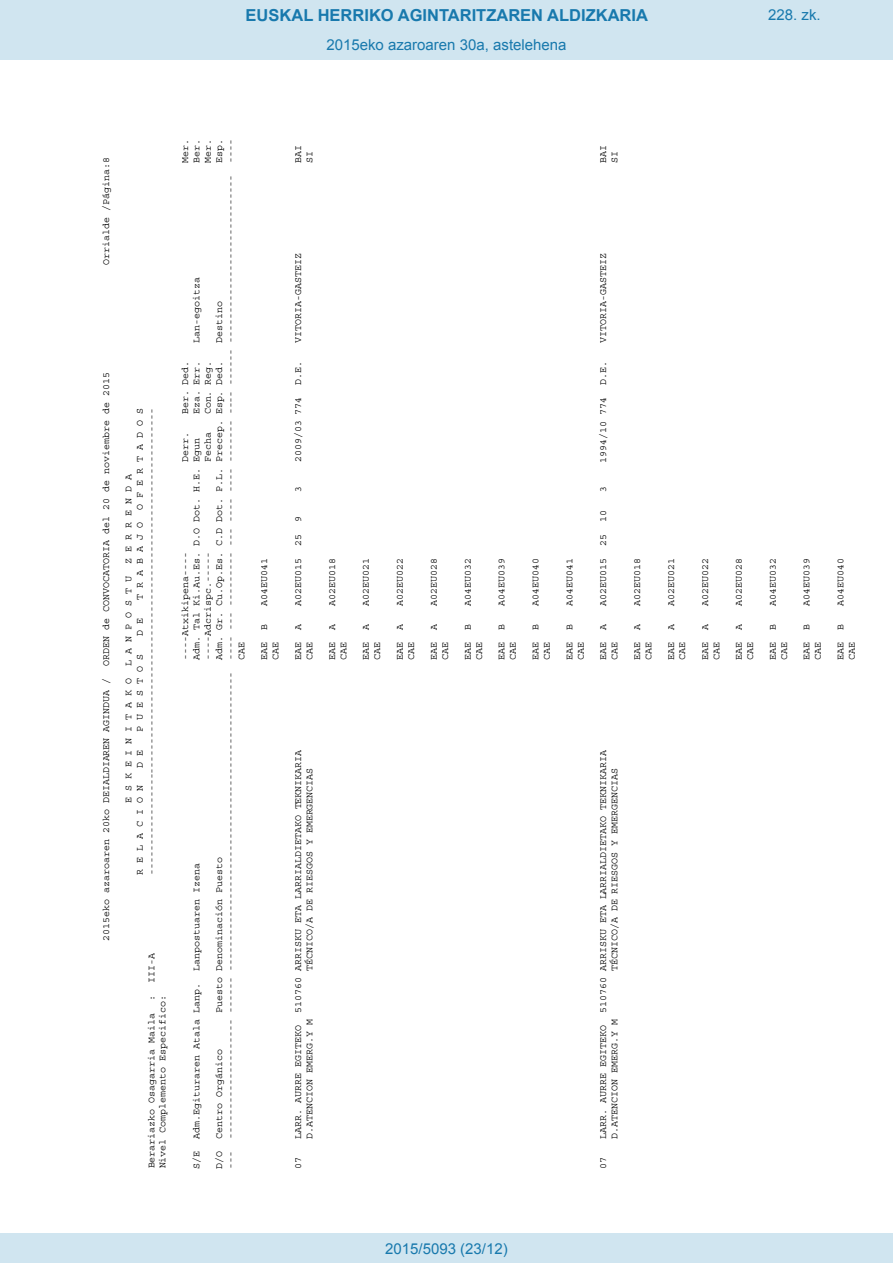
<style>
.page{position:relative;width:893px;height:1263px;background:#fff}
.page>*{position:absolute;margin:0;border:0;box-sizing:border-box;transform-origin:0 0}
.t1{font:700 16.5px "Arial";color:#1879ad}
.Paginacion_Centro{font:15px "Arial";color:#1879ad}
.t2{font:9.9px/11.2px "Courier Std";letter-spacing:.005em;color:#000}
</style>
<div class="page">
<div style="left:0;top:0;width:893px;height:60px;background:#d0e5f0"></div>
<div style="left:0;top:1233px;width:893px;height:30px;background:#d0e5f0"></div>
<h1 class="t1" style="left:246px;top:4px;width:404px">EUSKAL HERRIKO AGINTARITZAREN ALDIZKARIA</h1>
<h2 class="Paginacion_Centro" style="left:768px;top:5px;width:54px">228. zk.</h2>
<h2 class="Paginacion_Centro" style="left:326px;top:35px;width:242px">2015eko azaroaren 30a, astelehena</h2>
<p class="t2" style="left:100px;top:265px;width:109px;rotate:-90deg">Orrialde /Página:8</p>
<p class="t2" style="left:100px;top:941px;width:570px;rotate:-90deg">2015eko azaroaren 20ko DEIALDIAREN AGINDUA / ORDEN de CONVOCATORIA del 20 de noviembre de 2015</p>
<p class="t2" style="left:134px;top:600px;width:193px;rotate:-90deg">T R A B A J O O F E R T A D O S</p>
<p class="t2" style="left:123px;top:875px;width:403px;text-indent:72px;rotate:-90deg">E S K E I N I T A K O L A N P O S T U Z E R R E N D A<br>R E L A C I O N</p>
<p class="t2" style="left:134px;top:636px;width:19px;rotate:-90deg">D E</p>
<p class="t2" style="left:134px;top:732px;width:79px;rotate:-90deg">P U E S T O S</p>
<p class="t2" style="left:134px;top:767px;width:19px;rotate:-90deg">D E</p>
<p class="t2" style="left:146px;top:875px;width:468px;rotate:-90deg">------------------------------------------------------------------------------</p>
<p class="t2" style="left:146px;top:1168px;width:217px;rotate:-90deg">Berariazko Osagarria Maila : III-A</p>
<p class="t2" style="left:157px;top:1168px;width:175px;rotate:-90deg">Nivel Complemento Especifico:</p>
<p class="t2" style="left:213px;top:163px;width:25px;rotate:-90deg">Esp.</p>
<p class="t2" style="left:225px;top:1168px;width:1031px;rotate:-90deg">--- -------------------- ------ -------------------------------------------------- ---- --- --------- --- ---- ---- ------- ---- ------ ---------------------------- ----</p>
<p class="t2" style="left:180px;top:163px;width:25px;rotate:-90deg">Mer.</p>
<p class="t2" style="left:191px;top:163px;width:25px;rotate:-90deg">Ber.</p>
<p class="t2" style="left:202px;top:163px;width:25px;rotate:-90deg">Mer.</p>
<p class="t2" style="left:191px;top:343px;width:67px;rotate:-90deg">Lan-egoitza</p>
<p class="t2" style="left:213px;top:343px;width:43px;rotate:-90deg">Destino</p>
<p class="t2" style="left:180px;top:414px;width:55px;rotate:-90deg">Ber. Ded.</p>
<p class="t2" style="left:191px;top:414px;width:55px;rotate:-90deg">Eza. Err.</p>
<p class="t2" style="left:202px;top:414px;width:55px;rotate:-90deg">Con. Reg.</p>
<p class="t2" style="left:213px;top:660px;width:301px;rotate:-90deg">Adm. Gr. Cu.Op.Es. C.D Dot. P.L. Precep. Esp. Ded.</p>
<p class="t2" style="left:202px;top:462px;width:31px;rotate:-90deg">Fecha</p>
<p class="t2" style="left:180px;top:462px;width:31px;rotate:-90deg">Derr.</p>
<p class="t2" style="left:191px;top:660px;width:223px;rotate:-90deg">Adm. Tal Ki.Au.Es. D.O Dot. H.E. Egun</p>
<p class="t2" style="left:180px;top:660px;width:109px;rotate:-90deg">----Atxikipena----</p>
<p class="t2" style="left:202px;top:660px;width:109px;rotate:-90deg">----Adcrispc.-----</p>
<p class="t2" style="left:236px;top:660px;width:19px;rotate:-90deg">CAE</p>
<p class="t2" style="left:213px;top:1013px;width:157px;rotate:-90deg">Puesto Denominación Puesto</p>
<p class="t2" style="left:191px;top:1168px;width:307px;rotate:-90deg">S/E Adm.Egituraren Atala Lanp. Lanpostuaren Izena</p>
<p class="t2" style="left:213px;top:1168px;width:121px;rotate:-90deg">D/O Centro Orgánico</p>
<p class="t2" style="left:293px;top:163px;width:19px;rotate:-90deg">BAI</p>
<p class="t2" style="left:304px;top:163px;width:13px;rotate:-90deg">SI</p>
<p class="t2" style="left:293px;top:343px;width:91px;rotate:-90deg">VITORIA-GASTEIZ</p>
<p class="t2" style="left:293px;top:462px;width:103px;rotate:-90deg">2009/03 774 D.E.</p>
<p class="t2" style="left:293px;top:492px;width:7px;rotate:-90deg">3</p>
<p class="t2" style="left:259px;top:606px;width:49px;rotate:-90deg">A04EU041</p>
<p class="t2" style="left:293px;top:606px;width:91px;rotate:-90deg">A02EU015 25 9</p>
<p class="t2" style="left:326px;top:606px;width:49px;rotate:-90deg">A02EU018</p>
<p class="t2" style="left:259px;top:660px;width:37px;rotate:-90deg">EAE B</p>
<p class="t2" style="left:270px;top:660px;width:19px;rotate:-90deg">CAE</p>
<p class="t2" style="left:293px;top:660px;width:37px;rotate:-90deg">EAE A</p>
<p class="t2" style="left:304px;top:660px;width:19px;rotate:-90deg">CAE</p>
<p class="t2" style="left:326px;top:660px;width:37px;rotate:-90deg">EAE A</p>
<p class="t2" style="left:338px;top:660px;width:19px;rotate:-90deg">CAE</p>
<p class="t2" style="left:293px;top:1139px;width:390px;rotate:-90deg">LARR. AURRE EGITEKO 510760 ARRISKU ETA LARRIALDIETAKO TEKNIKARIA</p>
<p class="t2" style="left:304px;top:971px;width:205px;rotate:-90deg">TÉCNICO/A DE RIESGOS Y EMERGENCIAS</p>
<p class="t2" style="left:304px;top:1139px;width:121px;rotate:-90deg">D.ATENCION EMERG.Y M</p>
<p class="t2" style="left:293px;top:1168px;width:13px;rotate:-90deg">07</p>
<p class="t2" style="left:360px;top:606px;width:49px;rotate:-90deg">A02EU021</p>
<p class="t2" style="left:360px;top:660px;width:37px;rotate:-90deg">EAE A</p>
<p class="t2" style="left:372px;top:660px;width:19px;rotate:-90deg">CAE</p>
<p class="t2" style="left:394px;top:606px;width:49px;rotate:-90deg">A02EU022</p>
<p class="t2" style="left:394px;top:660px;width:37px;rotate:-90deg">EAE A</p>
<p class="t2" style="left:405px;top:660px;width:19px;rotate:-90deg">CAE</p>
<p class="t2" style="left:428px;top:606px;width:49px;rotate:-90deg">A02EU028</p>
<p class="t2" style="left:462px;top:606px;width:49px;rotate:-90deg">A04EU032</p>
<p class="t2" style="left:496px;top:606px;width:49px;rotate:-90deg">A04EU039</p>
<p class="t2" style="left:530px;top:606px;width:49px;rotate:-90deg">A04EU040</p>
<p class="t2" style="left:428px;top:660px;width:37px;rotate:-90deg">EAE A</p>
<p class="t2" style="left:439px;top:660px;width:19px;rotate:-90deg">CAE</p>
<p class="t2" style="left:462px;top:660px;width:37px;rotate:-90deg">EAE B</p>
<p class="t2" style="left:473px;top:660px;width:19px;rotate:-90deg">CAE</p>
<p class="t2" style="left:496px;top:660px;width:37px;rotate:-90deg">EAE B</p>
<p class="t2" style="left:507px;top:660px;width:19px;rotate:-90deg">CAE</p>
<p class="t2" style="left:530px;top:660px;width:37px;rotate:-90deg">EAE B</p>
<p class="t2" style="left:541px;top:660px;width:19px;rotate:-90deg">CAE</p>
<p class="t2" style="left:598px;top:163px;width:19px;rotate:-90deg">BAI</p>
<p class="t2" style="left:609px;top:163px;width:13px;rotate:-90deg">SI</p>
<p class="t2" style="left:598px;top:343px;width:91px;rotate:-90deg">VITORIA-GASTEIZ</p>
<p class="t2" style="left:598px;top:462px;width:103px;rotate:-90deg">1994/10 774 D.E.</p>
<p class="t2" style="left:598px;top:492px;width:7px;rotate:-90deg">3</p>
<p class="t2" style="left:564px;top:606px;width:49px;rotate:-90deg">A04EU041</p>
<p class="t2" style="left:598px;top:606px;width:97px;rotate:-90deg">A02EU015 25 10</p>
<p class="t2" style="left:631px;top:606px;width:49px;rotate:-90deg">A02EU018</p>
<p class="t2" style="left:665px;top:606px;width:49px;rotate:-90deg">A02EU021</p>
<p class="t2" style="left:564px;top:660px;width:37px;rotate:-90deg">EAE B</p>
<p class="t2" style="left:575px;top:660px;width:19px;rotate:-90deg">CAE</p>
<p class="t2" style="left:598px;top:660px;width:37px;rotate:-90deg">EAE A</p>
<p class="t2" style="left:609px;top:660px;width:19px;rotate:-90deg">CAE</p>
<p class="t2" style="left:631px;top:660px;width:37px;rotate:-90deg">EAE A</p>
<p class="t2" style="left:643px;top:660px;width:19px;rotate:-90deg">CAE</p>
<p class="t2" style="left:665px;top:660px;width:37px;rotate:-90deg">EAE A</p>
<p class="t2" style="left:677px;top:660px;width:19px;rotate:-90deg">CAE</p>
<p class="t2" style="left:598px;top:1139px;width:390px;rotate:-90deg">LARR. AURRE EGITEKO 510760 ARRISKU ETA LARRIALDIETAKO TEKNIKARIA</p>
<p class="t2" style="left:609px;top:971px;width:205px;rotate:-90deg">TÉCNICO/A DE RIESGOS Y EMERGENCIAS</p>
<p class="t2" style="left:609px;top:1139px;width:121px;rotate:-90deg">D.ATENCION EMERG.Y M</p>
<p class="t2" style="left:598px;top:1169px;width:13px;rotate:-90deg">07</p>
<p class="t2" style="left:699px;top:606px;width:49px;rotate:-90deg">A02EU022</p>
<p class="t2" style="left:733px;top:606px;width:49px;rotate:-90deg">A02EU028</p>
<p class="t2" style="left:767px;top:606px;width:49px;rotate:-90deg">A04EU032</p>
<p class="t2" style="left:801px;top:606px;width:49px;rotate:-90deg">A04EU039</p>
<p class="t2" style="left:835px;top:606px;width:49px;rotate:-90deg">A04EU040</p>
<p class="t2" style="left:699px;top:660px;width:37px;rotate:-90deg">EAE A</p>
<p class="t2" style="left:711px;top:660px;width:19px;rotate:-90deg">CAE</p>
<p class="t2" style="left:733px;top:660px;width:37px;rotate:-90deg">EAE A</p>
<p class="t2" style="left:745px;top:660px;width:19px;rotate:-90deg">CAE</p>
<p class="t2" style="left:767px;top:660px;width:37px;rotate:-90deg">EAE B</p>
<p class="t2" style="left:778px;top:660px;width:19px;rotate:-90deg">CAE</p>
<p class="t2" style="left:801px;top:660px;width:37px;rotate:-90deg">EAE B</p>
<p class="t2" style="left:812px;top:660px;width:19px;rotate:-90deg">CAE</p>
<p class="t2" style="left:835px;top:660px;width:37px;rotate:-90deg">EAE B</p>
<p class="t2" style="left:846px;top:660px;width:19px;rotate:-90deg">CAE</p>
<p class="Paginacion_Centro" style="left:385px;top:1238px;width:124px">2015/5093 (23/12)</p>
</div>
